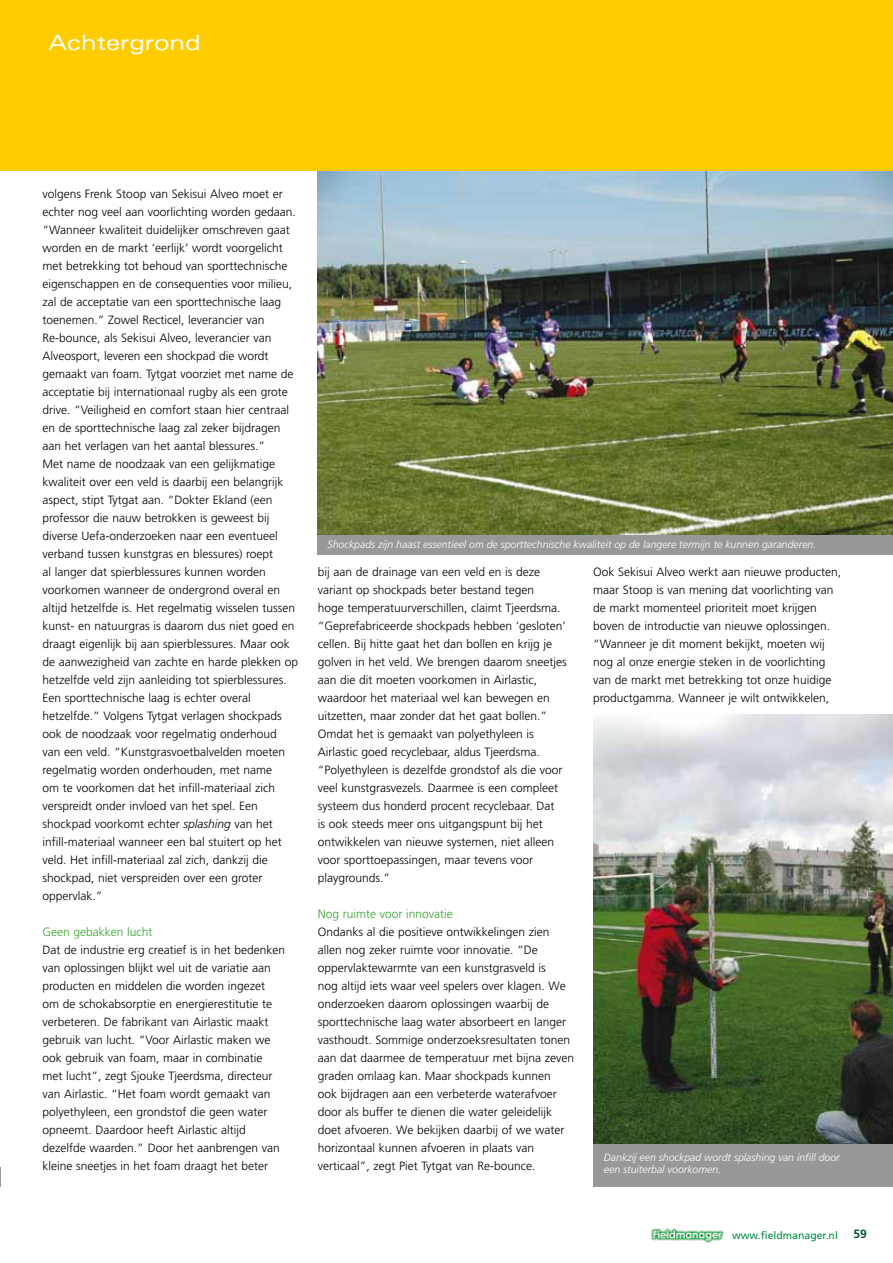
<style>
.page{position:relative;width:893px;height:1263px;background:#fff}
.page>*{position:absolute;margin:0;border:0;box-sizing:border-box;transform-origin:0 0}
.t1{font:expanded 21px "Univers";color:#fff}
.t2{font:300 12px/18px "Frutiger";color:#000}
.t3{font:300 12px "Frutiger";color:#35a32c}
.t4{font:700 12px "Frutiger";color:#00523c}
.t5{font:italic 300 10.5px/12.6px "Frutiger";color:#fff}
.t6{font:10.5px "Frutiger";color:#008b45}
.s1{font-style:italic}
</style>
<div class="page">
<img style="left:651px;top:1228px;width:73px;height:15px">
<img style="left:593px;top:714px;width:300px;height:430px">
<div style="left:593px;top:1144px;width:300px;height:42px;background:#97989a"></div>
<img style="left:318px;top:170px;width:575px;height:365px">
<div style="left:0;top:0;width:893px;height:170px;background:#fecc00"></div>
<svg style="left:0;top:1167px;width:1px;height:19px"></svg>
<div style="left:318px;top:535px;width:575px;height:19px;background:#97989a"></div>
<h1 class="t1" style="left:49px;top:30px;width:154px">Achtergrond</h1>
<p class="t2" style="left:43px;top:185px;width:257px">volgens Frenk Stoop van Sekisui Alveo moet er echter nog veel aan voorlichting worden gedaan. “Wanneer kwaliteit duidelijker omschreven gaat worden en de markt ‘eerlijk’ wordt voorgelicht met betrekking tot behoud van sporttechnische eigenschappen en de consequenties voor milieu, zal de acceptatie van een sporttechnische laag toenemen.” Zowel Recticel, leverancier van Re-bounce, als Sekisui Alveo, leverancier van Alveosport, leveren een shockpad die wordt gemaakt van foam. Tytgat voorziet met name de acceptatie bij internationaal rugby als een grote drive. “Veiligheid en comfort staan hier centraal en de sporttechnische laag zal zeker bijdragen aan het verlagen van het aantal blessures.”<br>Met name de noodzaak van een gelijkmatige kwaliteit over een veld is daarbij een belangrijk aspect, stipt Tytgat aan. “Dokter Ekland (een professor die nauw betrokken is geweest bij diverse Uefa-onderzoeken naar een eventueel verband tussen kunstgras en blessures) roept<br>al langer dat spierblessures kunnen worden voorkomen wanneer de ondergrond overal en altijd hetzelfde is. Het regelmatig wisselen tussen kunst- en natuurgras is daarom dus niet goed en draagt eigenlijk bij aan spierblessures. Maar ook de aanwezigheid van zachte en harde plekken op hetzelfde veld zijn aanleiding tot spierblessures.<br>Een sporttechnische laag is echter overal hetzelfde.” Volgens Tytgat verlagen shockpads ook de noodzaak voor regelmatig onderhoud<br>van een veld. “Kunstgrasvoetbalvelden moeten regelmatig worden onderhouden, met name<br>om te voorkomen dat het infill-materiaal zich verspreidt onder invloed van het spel. Een shockpad voorkomt echter <span class="s1">splashing</span> van het infill-materiaal wanneer een bal stuitert op het veld. Het infill-materiaal zal zich, dankzij die shockpad, niet verspreiden over een groter oppervlak.”</p>
<p class="t3" style="left:43px;top:925px;width:112px">Geen gebakken lucht</p>
<p class="t2" style="left:43px;top:941px;width:244px">Dat de industrie erg creatief is in het bedenken van oplossingen blijkt wel uit de variatie aan producten en middelen die worden ingezet<br>om de schokabsorptie en energierestitutie te verbeteren. De fabrikant van Airlastic maakt gebruik van lucht. “Voor Airlastic maken we ook gebruik van foam, maar in combinatie met lucht”, zegt Sjouke Tjeerdsma, directeur van Airlastic. “Het foam wordt gemaakt van polyethyleen, een grondstof die geen water opneemt. Daardoor heeft Airlastic altijd dezelfde waarden.” Door het aanbrengen van kleine sneetjes in het foam draagt het beter</p>
<p class="t5" style="left:327px;top:538px;width:490px">Shockpads zijn haast essentieel om de sporttechnische kwaliteit op de langere termijn te kunnen garanderen.</p>
<p class="t2" style="left:318px;top:563px;width:251px">bij aan de drainage van een veld en is deze variant op shockpads beter bestand tegen<br>hoge temperatuurverschillen, claimt Tjeerdsma. “Geprefabriceerde shockpads hebben ‘gesloten’ cellen. Bij hitte gaat het dan bollen en krijg je golven in het veld. We brengen daarom sneetjes aan die dit moeten voorkomen in Airlastic, waardoor het materiaal wel kan bewegen en uitzetten, maar zonder dat het gaat bollen.” Omdat het is gemaakt van polyethyleen is Airlastic goed recyclebaar, aldus Tjeerdsma. “Polyethyleen is dezelfde grondstof als die voor veel kunstgrasvezels. Daarmee is een compleet systeem dus honderd procent recyclebaar. Dat<br>is ook steeds meer ons uitgangspunt bij het ontwikkelen van nieuwe systemen, niet alleen voor sporttoepassingen, maar tevens voor playgrounds.”</p>
<p class="t3" style="left:318px;top:907px;width:137px">Nog ruimte voor innovatie</p>
<p class="t2" style="left:318px;top:923px;width:258px">Ondanks al die positieve ontwikkelingen zien allen nog zeker ruimte voor innovatie. “De oppervlaktewarmte van een kunstgrasveld is<br>nog altijd iets waar veel spelers over klagen. We onderzoeken daarom oplossingen waarbij de sporttechnische laag water absorbeert en langer vasthoudt. Sommige onderzoeksresultaten tonen aan dat daarmee de temperatuur met bijna zeven graden omlaag kan. Maar shockpads kunnen<br>ook bijdragen aan een verbeterde waterafvoer door als buffer te dienen die water geleidelijk doet afvoeren. We bekijken daarbij of we water horizontaal kunnen afvoeren in plaats van verticaal”, zegt Piet Tytgat van Re-bounce.</p>
<p class="t2" style="left:593px;top:563px;width:249px">Ook Sekisui Alveo werkt aan nieuwe producten, maar Stoop is van mening dat voorlichting van de markt momenteel prioriteit moet krijgen boven de introductie van nieuwe oplossingen. “Wanneer je dit moment bekijkt, moeten wij nog al onze energie steken in de voorlichting van de markt met betrekking tot onze huidige productgamma. Wanneer je wilt ontwikkelen,</p>
<p class="t5" style="left:604px;top:1151px;width:237px">Dankzij een shockpad wordt splashing van infill door een stuiterbal voorkomen.</p>
<p class="t6" style="left:732px;top:1229px;width:107px">www.fieldmanager.nl</p>
<p class="t4" style="left:853px;top:1227px;width:15px">59</p>
</div>
